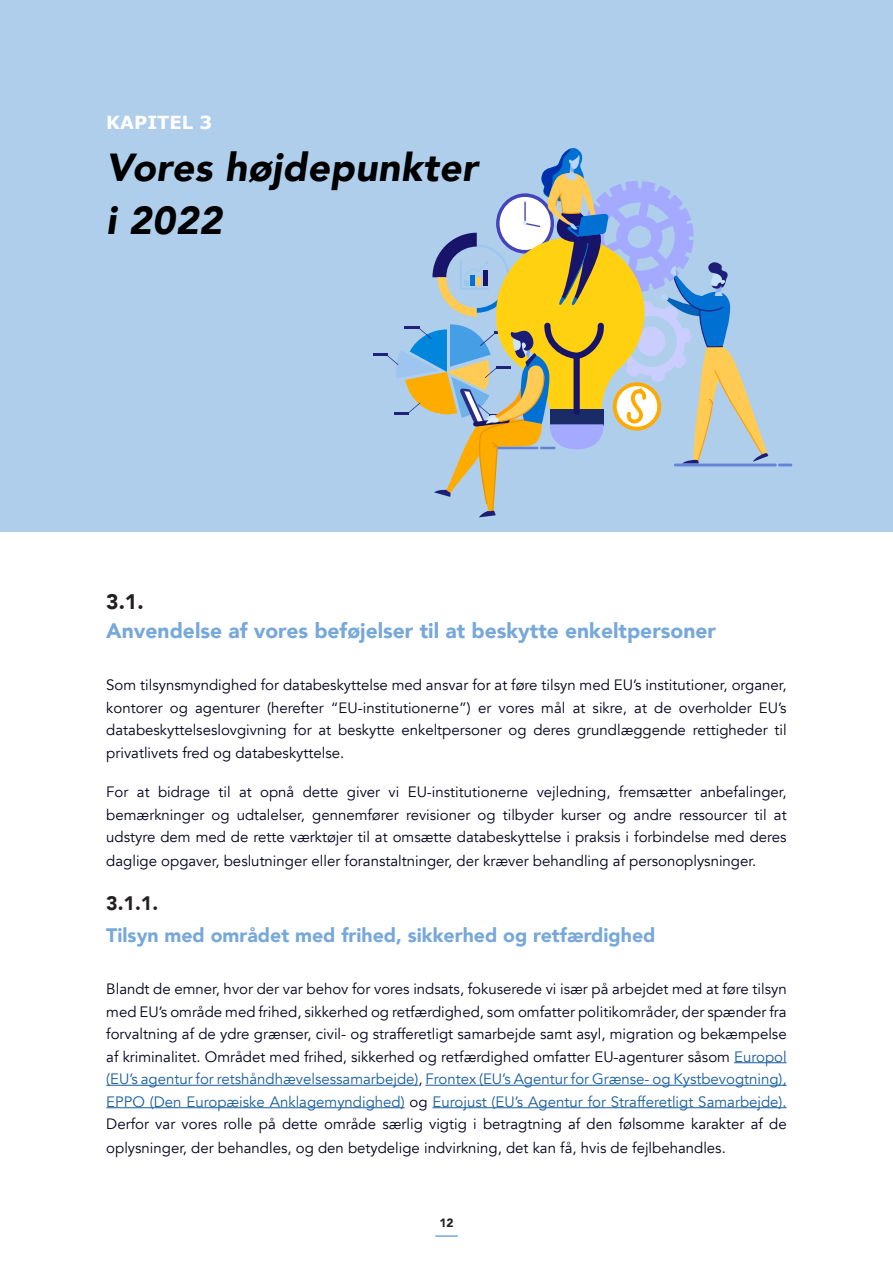
<style>
.page{position:relative;width:893px;height:1263px;background:#fff}
.page>*{position:absolute;margin:0;border:0;box-sizing:border-box;transform-origin:0 0}
.Chapter_Number{font:italic 900 39px "Avenir";letter-spacing:.01em;color:#000}
.EXC_Number{font:900 21px "Avenir";color:#77a8da}
.EXC_Number-2{font:900 21px "Avenir";color:#231f20}
.EXC_Number-3{font:900 19.5px/31.5px "Avenir";color:#77a8da}
.Chapter_Number-2{font:700 18px "Verdana";color:#fff}
.Body_text{font:15px/22.5px "Avenir";color:#01011c;text-align:justify}
.t1{font:900 12px "Avenir";color:#231f20}
.s1{color:#231f20}
.s2{color:#175d9e}
</style>
<div class="page">
<hr style="left:435px;top:1235px;width:23px;height:2px;background:#75a7d9">
<div style="left:0;top:0;width:893px;height:531px;background:#afceeb"></div>
<hr style="left:734px;top:1062px;width:53px;height:1px;background:#175d9e">
<hr style="left:106px;top:1085px;width:312px;height:1px;background:#175d9e">
<hr style="left:425px;top:1085px;width:362px;height:1px;background:#175d9e">
<hr style="left:106px;top:1107px;width:299px;height:1px;background:#175d9e">
<hr style="left:433px;top:1107px;width:354px;height:1px;background:#175d9e">
<svg style="left:373px;top:148px;width:395px;height:369px"></svg>
<hr style="left:674px;top:464px;width:103px;height:2px;background:#6384d6">
<svg style="left:778px;top:464px;width:14px;height:2px"></svg>
<p class="Chapter_Number-2" style="left:106px;top:110px;width:107px">KAPITEL 3</p>
<p class="Chapter_Number" style="left:106px;top:135px;width:373px">Vores højdepunkter</p>
<p class="Chapter_Number" style="left:106px;top:188px;width:117px">i 2022</p>
<p class="EXC_Number-2" style="left:106px;top:584px;width:39px">3.1.</p>
<p class="EXC_Number" style="left:106px;top:612px;width:611px">Anvendelse af vores beføjelser til at beskytte enkeltpersoner</p>
<p class="Body_text" style="left:106px;top:674px;width:682px">Som tilsynsmyndighed for databeskyttelse med ansvar for at føre tilsyn med EU’s institutioner, organer, kontorer og agenturer (herefter “EU-institutionerne”) er vores mål at sikre, at de overholder EU’s databeskyttelseslovgivning for at beskytte enkeltpersoner og deres grundlæggende rettigheder til privatlivets fred og databeskyttelse.</p>
<p class="Body_text" style="left:106px;top:781px;width:682px">For at bidrage til at opnå dette giver vi EU-institutionerne vejledning, fremsætter anbefalinger, bemærkninger og udtalelser, gennemfører revisioner og tilbyder kurser og andre ressourcer til at udstyre dem med de rette værktøjer til at omsætte databeskyttelse i praksis i forbindelse med deres</p>
<p class="Body_text" style="left:106px;top:850px;width:651px">daglige opgaver, beslutninger eller foranstaltninger, der kræver behandling af personoplysninger.</p>
<p class="EXC_Number-3" style="left:106px;top:887px;width:551px"><span class="s1">3.1.1.<br></span>Tilsyn med området med frihed, sikkerhed og retfærdighed</p>
<p class="Body_text" style="left:106px;top:978px;width:682px">Blandt de emner, hvor der var behov for vores indsats, fokuserede vi især på arbejdet med at føre tilsyn med EU’s område med frihed, sikkerhed og retfærdighed, som omfatter politikområder, der spænder fra forvaltning af de ydre grænser, civil- og strafferetligt samarbejde samt asyl, migration og bekæmpelse af kriminalitet. Området med frihed, sikkerhed og retfærdighed omfatter EU-agenturer såsom <span class="s2">Europol (EU’s agentur for retshåndhævelsessamarbejde)</span>, <span class="s2">Frontex (EU’s Agentur for Grænse- og Kystbevogtning), EPPO (Den Europæiske Anklagemyndighed)</span> og <span class="s2">Eurojust (EU’s Agentur for Strafferetligt Samarbejde).<br></span>Derfor var vores rolle på dette område særlig vigtig i betragtning af den følsomme karakter af de</p>
<p class="Body_text" style="left:106px;top:1137px;width:621px">oplysninger, der behandles, og den betydelige indvirkning, det kan få, hvis de fejlbehandles.</p>
<p class="t1" style="left:439px;top:1213px;width:16px">12</p>
</div>
